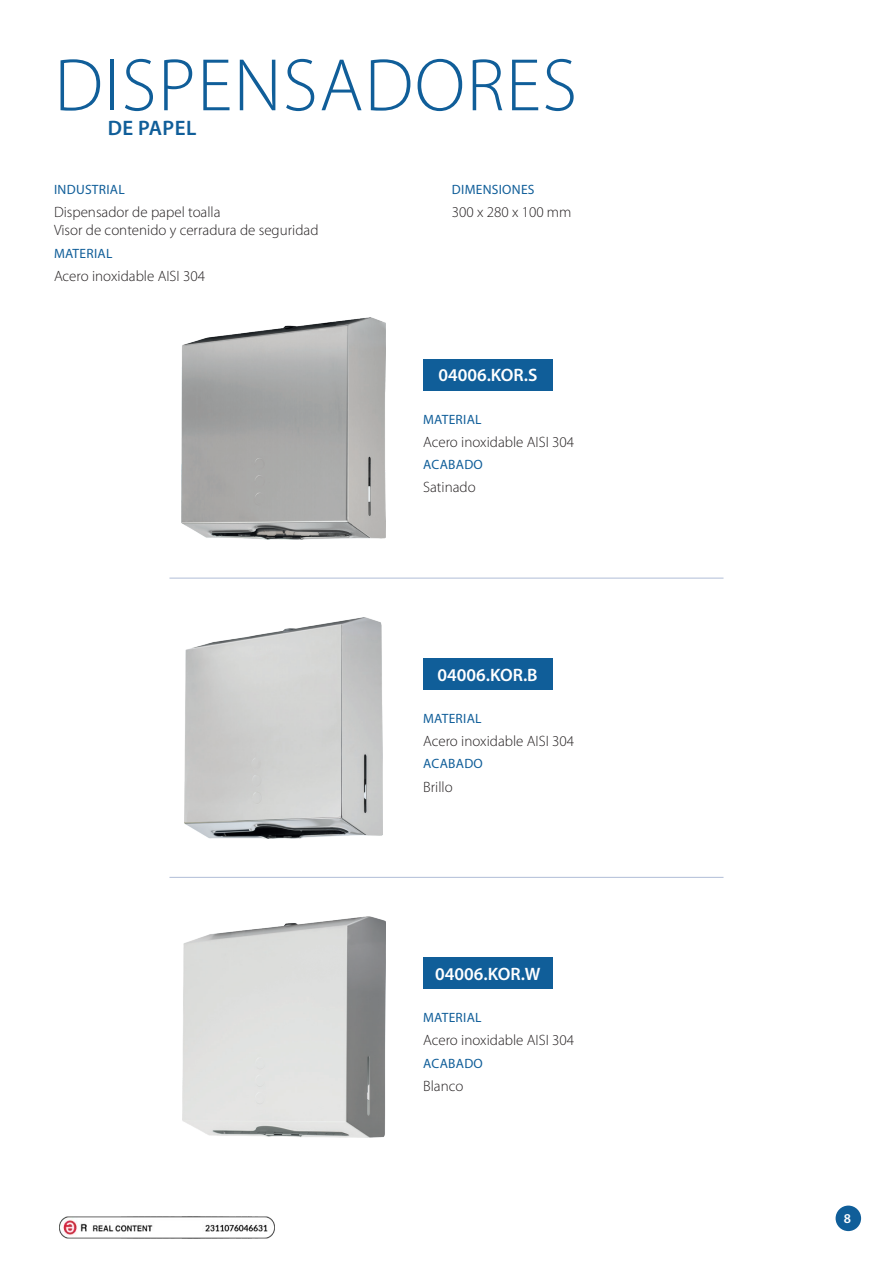
<style>
.page{position:relative;width:893px;height:1263px;background:#fff}
.page>*{position:absolute;margin:0;border:0;box-sizing:border-box;transform-origin:0 0}
.t1{font:300 75px "Myriad Pro";letter-spacing:.02em;color:#105e99}
.t2{font:600 21px "Myriad Pro";letter-spacing:.02em;color:#105e99}
.t3{font:600 18px "Myriad Pro";color:#fff}
.t4{font:300 15px/18px "Myriad Pro";color:#231f20}
.t5{font:13.5px "Myriad Pro";letter-spacing:.02em;color:#105e99}
.t6{font:600 13.5px "Myriad Pro";color:#fff}
</style>
<div class="page">
<div style="left:836px;top:1205px;width:25px;height:26px;background:#105e99;border-radius:50%"></div>
<img style="left:182px;top:916px;width:203px;height:221px">
<img style="left:182px;top:318px;width:203px;height:221px">
<img style="left:185px;top:617px;width:198px;height:221px">
<div style="left:423px;top:359px;width:130px;height:32px;background:#105e99"></div>
<div style="left:423px;top:658px;width:129px;height:32px;background:#105e99"></div>
<div style="left:423px;top:957px;width:130px;height:32px;background:#105e99"></div>
<hr style="left:169px;top:578px;width:554px;height:1px;background:#b1bdd7">
<hr style="left:169px;top:877px;width:554px;height:1px;background:#b1bdd7">
<img style="left:59px;top:1217px;width:216px;height:21px">
<h1 class="t1" style="left:54px;top:40px;width:524px">DISPENSADORES</h1>
<h2 class="t2" style="left:108px;top:115px;width:90px">DE PAPEL</h2>
<p class="t5" style="left:54px;top:181px;width:72px">INDUSTRIAL</p>
<p class="t4" style="left:54px;top:203px;width:266px">Dispensador de papel toalla<br>Visor de contenido y cerradura de seguridad</p>
<p class="t5" style="left:54px;top:245px;width:60px">MATERIAL</p>
<p class="t4" style="left:54px;top:267px;width:153px">Acero inoxidable AISI 304</p>
<p class="t5" style="left:452px;top:181px;width:84px">DIMENSIONES</p>
<p class="t4" style="left:452px;top:203px;width:121px">300 x 280 x 100 mm</p>
<p class="t3" style="left:438px;top:364px;width:100px">04006.KOR.S</p>
<p class="t5" style="left:423px;top:411px;width:60px">MATERIAL</p>
<p class="t4" style="left:423px;top:433px;width:153px">Acero inoxidable AISI 304</p>
<p class="t5" style="left:423px;top:456px;width:61px">ACABADO</p>
<p class="t4" style="left:423px;top:478px;width:54px">Satinado</p>
<p class="t3" style="left:438px;top:663px;width:102px">04006.KOR.B</p>
<p class="t5" style="left:423px;top:710px;width:60px">MATERIAL</p>
<p class="t4" style="left:423px;top:732px;width:153px">Acero inoxidable AISI 304</p>
<p class="t5" style="left:423px;top:755px;width:61px">ACABADO</p>
<p class="t4" style="left:423px;top:777px;width:31px">Brillo</p>
<p class="t3" style="left:435px;top:962px;width:107px">04006.KOR.W</p>
<p class="t5" style="left:423px;top:1009px;width:60px">MATERIAL</p>
<p class="t4" style="left:423px;top:1031px;width:153px">Acero inoxidable AISI 304</p>
<p class="t5" style="left:423px;top:1055px;width:61px">ACABADO</p>
<p class="t4" style="left:423px;top:1077px;width:42px">Blanco</p>
<p class="t6" style="left:844px;top:1210px;width:9px">8</p>
</div>
